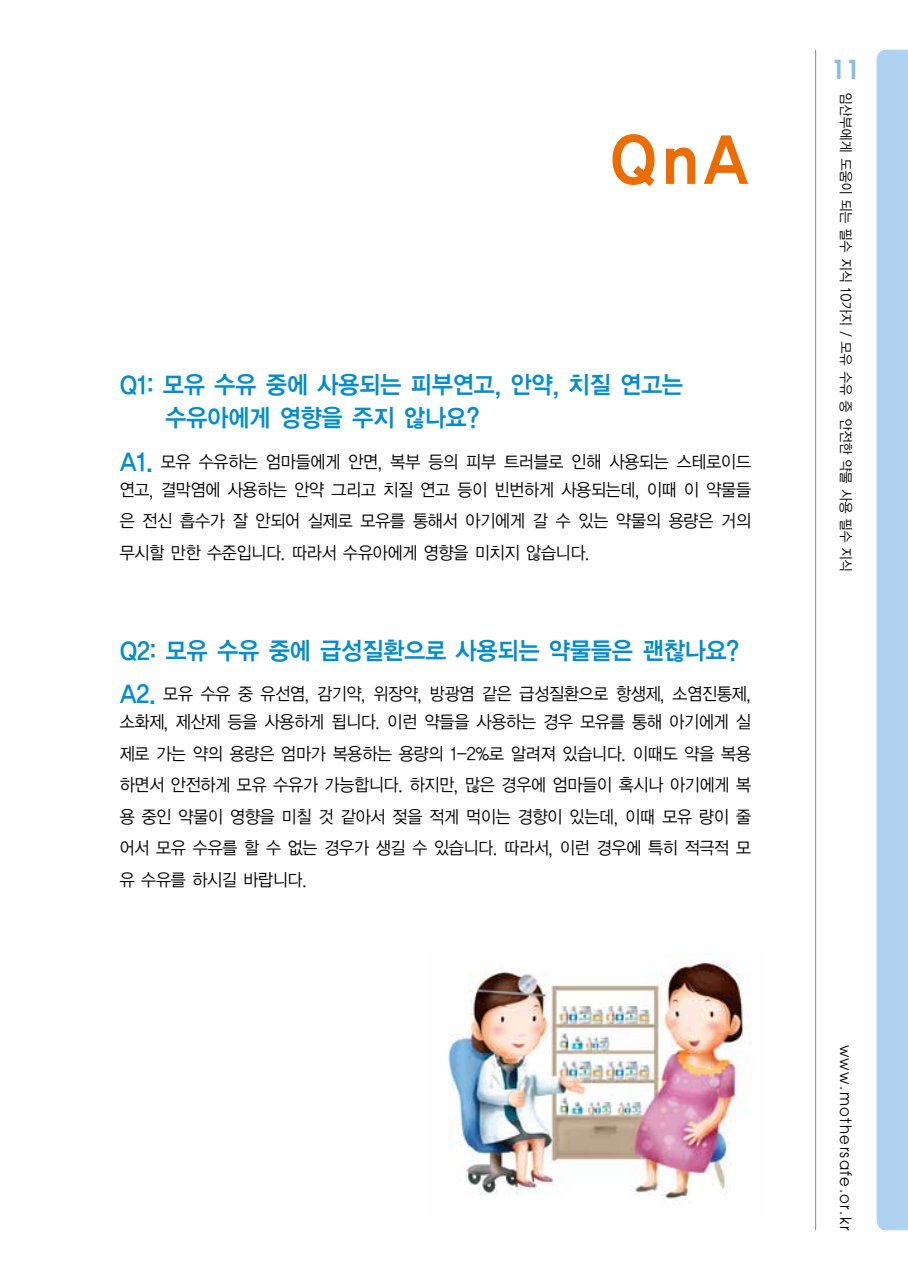
<style>
.page{position:relative;width:908px;height:1280px;background:#fff}
.page>*{position:absolute;margin:0;border:0;box-sizing:border-box;transform-origin:0 0}
.t1{font:61.25px "YGO15";color:#ed6c00;scale:.95 1}
.t2{font:600 26.25px "Avant Garde";color:#83bee8}
.t3{font:24.5px/33.2px "YGO14";letter-spacing:-.08em;color:#008ccf;scale:.93 1}
.t4{font:17.5px/31.5px "YGO12";letter-spacing:-.09em;color:#000;scale:.93 1}
.t5{font:15.75px "Avant Garde";letter-spacing:.1em;color:#000;scale:.94 1}
.t6{font:14px "YGO12";letter-spacing:-.08em;color:#000;scale:.93 1}
.s1{font-family:"YGO14";font-size:24.5px;color:#008ccf}
</style>
<div class="page">
<div style="left:876px;top:50px;width:32px;height:1180px;background:#aed2ef"></div>
<hr style="left:815px;top:50px;width:1px;height:1180px;background:#898989">
<img style="left:448px;top:962px;width:302px;height:239px">
<h1 class="t1" style="left:608px;top:124px;width:153px">QnA</h1>
<h3 class="t3" style="left:165px;top:368px;width:560px;text-indent:-46px">Q1: 모유 수유 중에 사용되는 피부연고, 안약, 치질 연고는 수유아에게 영향을 주지 않나요?</h3>
<p class="t4" style="left:119px;top:448px;width:682px;line-height:28px"><span class="s1">A1.</span> 모유 수유하는 엄마들에게 안면, 복부 등의 피부 트러블로 인해 사용되는 스테로이드 연고, 결막염에 사용하는 안약 그리고 치질 연고 등이 빈번하게 사용되는데, 이때 이 약물들</p>
<p class="t4" style="left:119px;top:505px;width:682px">은 전신 흡수가 잘 안되어 실제로 모유를 통해서 아기에게 갈 수 있는 약물의 용량은 거의 무시할 만한 수준입니다. 따라서 수유아에게 영향을 미치지 않습니다.</p>
<h3 class="t3" style="left:119px;top:634px;width:669px">Q2: 모유 수유 중에 급성질환으로 사용되는 약물들은 괜찮나요?</h3>
<p class="t4" style="left:119px;top:680px;width:682px;line-height:28px"><span class="s1">A2.</span> 모유 수유 중 유선염, 감기약, 위장약, 방광염 같은 급성질환으로 항생제, 소염진통제, 소화제, 제산제 등을 사용하게 됩니다. 이런 약들을 사용하는 경우 모유를 통해 아기에게 실</p>
<p class="t4" style="left:119px;top:738px;width:682px;text-align:justify">제로 가는 약의 용량은 엄마가 복용하는 용량의 1-2%로 알려져 있습니다. 이때도 약을 복용 하면서 안전하게 모유 수유가 가능합니다. 하지만, 많은 경우에 엄마들이 혹시나 아기에게 복 용 중인 약물이 영향을 미칠 것 같아서 젖을 적게 먹이는 경향이 있는데, 이때 모유 량이 줄 어서 모유 수유를 할 수 없는 경우가 생길 수 있습니다. 따라서, 이런 경우에 특히 적극적 모 유 수유를 하시길 바랍니다.</p>
<h2 class="t2" style="left:831px;top:52px;width:31px">11</h2>
<p class="t6" style="left:853px;top:92px;width:518px;rotate:90deg">임산부에게 도움이 되는 필수 지식 10가지 / 모유 수유 중 안전한 약물 사용 필수 지식</p>
<p class="t5" style="left:855px;top:1044px;width:199px;rotate:90deg">www.mothersafe.or.kr</p>
</div>
